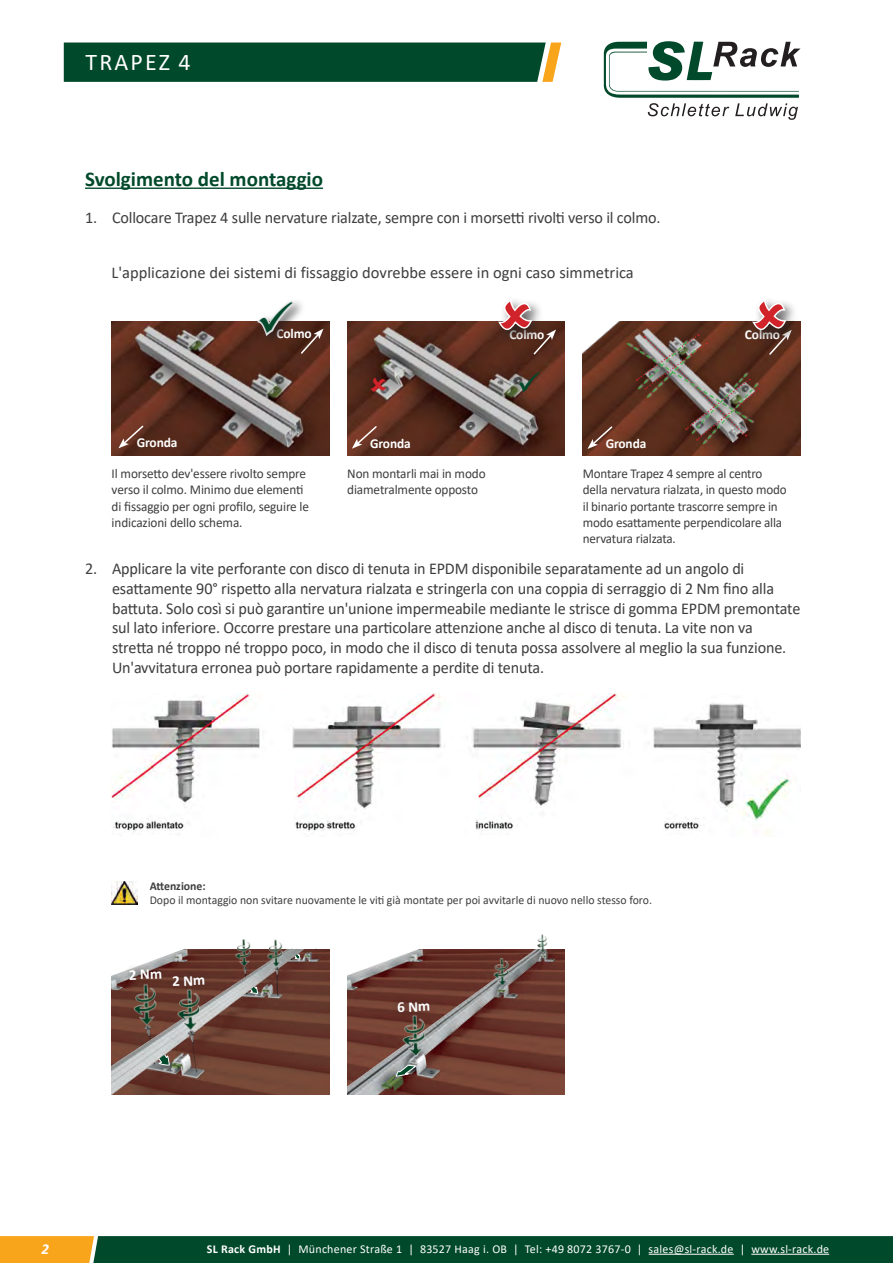
<style>
.page{position:relative;width:893px;height:1263px;background:#fff}
.page>*{position:absolute;margin:0;border:0;box-sizing:border-box;transform-origin:0 0}
.t1{font:24px "Calibri";letter-spacing:.09em;color:#fff}
.t2{font:700 21px "Calibri";color:#00492a}
.t3{font:16.5px/19.8px "Calibri";letter-spacing:-.01em;color:#3e3e3f}
.t4{font:italic 700 15px "Calibri";color:#fff}
.t5{font:700 13.65px "Calibri";letter-spacing:-.01em;color:#fff}
.t6{font:13.5px/16.2px "Calibri";letter-spacing:-.015em;color:#3e3e3f}
.t7{font:12px "Calibri";letter-spacing:.02em;color:#fff}
.t8{font:12px "Calibri";color:#3e3e3f}
.t9{font:700 12px "Calibri";color:#3e3e3f}
.s1{font-weight:700}
</style>
<div class="page">
<svg style="left:0;top:1236px;width:893px;height:27px;background:#1c542a"></svg>
<hr style="left:649px;top:1254px;width:85px;height:1px;background:#fff">
<hr style="left:751px;top:1254px;width:78px;height:1px;background:#fff">
<svg style="left:604px;top:41px;width:196px;height:79px"></svg>
<div style="left:64px;top:43px;width:497px;height:39px;background:#00492a"></div>
<img style="left:112px;top:322px;width:217px;height:134px">
<svg style="left:118px;top:424px;width:27px;height:24px"></svg>
<svg style="left:299px;top:329px;width:24px;height:26px"></svg>
<img style="left:347px;top:322px;width:218px;height:133px">
<svg style="left:352px;top:425px;width:26px;height:24px"></svg>
<img style="left:583px;top:322px;width:217px;height:133px">
<svg style="left:587px;top:425px;width:27px;height:24px"></svg>
<hr style="left:85px;top:188px;width:238px;height:1px;background:#00492a">
<img style="left:112px;top:693px;width:688px;height:143px">
<img style="left:112px;top:881px;width:26px;height:23px">
<img style="left:347px;top:949px;width:214px;height:146px">
<svg style="left:396px;top:1065px;width:20px;height:11px"></svg>
<img style="left:399px;top:1019px;width:30px;height:40px">
<img style="left:492px;top:955px;width:20px;height:33px">
<img style="left:536px;top:934px;width:13px;height:20px">
<img style="left:322px;top:949px;width:7px;height:146px">
<img style="left:112px;top:949px;width:210px;height:146px">
<img style="left:174px;top:993px;width:30px;height:40px">
<img style="left:130px;top:987px;width:31px;height:41px">
<img style="left:265px;top:939px;width:21px;height:30px">
<img style="left:233px;top:939px;width:21px;height:29px">
<div style="left:123px;top:963px;width:46px;height:24px;background:#231f20;opacity:.4"></div>
<div style="left:166px;top:969px;width:46px;height:24px;background:#231f20;opacity:.4"></div>
<div style="left:391px;top:995px;width:46px;height:24px;background:#231f20;opacity:.4"></div>
<div style="left:495px;top:296px;width:50px;height:48px;background:#231f20;opacity:.75"></div>
<div style="left:749px;top:296px;width:51px;height:48px;background:#231f20;opacity:.75"></div>
<div style="left:254px;top:298px;width:52px;height:50px;background:#231f20;opacity:.75"></div>
<svg style="left:501px;top:301px;width:55px;height:55px"></svg>
<svg style="left:624px;top:301px;width:168px;height:153px;background:#775a4d"></svg>
<svg style="left:371px;top:377px;width:15px;height:15px"></svg>
<svg style="left:129px;top:969px;width:32px;height:11px"></svg>
<svg style="left:173px;top:976px;width:32px;height:10px"></svg>
<svg style="left:398px;top:1002px;width:31px;height:10px"></svg>
<svg style="left:260px;top:302px;width:32px;height:31px"></svg>
<svg style="left:519px;top:371px;width:21px;height:21px"></svg>
<h1 class="t1" style="left:86px;top:45px;width:107px">TRAPEZ 4</h1>
<p class="t2" style="left:85px;top:164px;width:240px">Svolgimento del montaggio</p>
<p class="t3" style="left:85px;top:207px;width:577px">1. Collocare Trapez 4 sulle nervature rialzate, sempre con i morsetti rivolti verso il colmo.</p>
<p class="t3" style="left:112px;top:262px;width:524px">L'applicazione dei sistemi di fissaggio dovrebbe essere in ogni caso simmetrica</p>
<p class="t5" style="left:137px;top:433px;width:42px">Gronda</p>
<p class="t5" style="left:277px;top:323px;width:37px">Colmo</p>
<p class="t5" style="left:370px;top:434px;width:42px">Gronda</p>
<p class="t5" style="left:509px;top:324px;width:37px">Colmo</p>
<p class="t5" style="left:606px;top:434px;width:42px">Gronda</p>
<p class="t5" style="left:745px;top:325px;width:37px">Colmo</p>
<p class="t6" style="left:112px;top:465px;width:199px">Il morsetto dev'essere rivolto sempre verso il colmo. Minimo due elementi di fissaggio per ogni profilo, seguire le indicazioni dello schema.</p>
<p class="t6" style="left:347px;top:465px;width:140px">Non montarli mai in modo diametralmente opposto</p>
<p class="t6" style="left:583px;top:465px;width:205px">Montare Trapez 4 sempre al centro della nervatura rialzata, in questo modo il binario portante trascorre sempre in modo esattamente perpendicolare alla nervatura rialzata.</p>
<p class="t3" style="left:112px;top:558px;width:690px;text-indent:-27px">2. Applicare la vite perforante con disco di tenuta in EPDM disponibile separatamente ad un angolo di esattamente 90° rispetto alla nervatura rialzata e stringerla con una coppia di serraggio di 2 Nm fino alla battuta. Solo così si può garantire un'unione impermeabile mediante le strisce di gomma EPDM premontate sul lato inferiore. Occorre prestare una particolare attenzione anche al disco di tenuta. La vite non va<br>stretta né troppo né troppo poco, in modo che il disco di tenuta possa assolvere al meglio la sua funzione.<br>Un'avvitatura erronea può portare rapidamente a perdite di tenuta.</p>
<p class="t9" style="left:150px;top:877px;width:57px">Attenzione:</p>
<p class="t8" style="left:150px;top:892px;width:504px">Dopo il montaggio non svitare nuovamente le viti già montate per poi avvitarle di nuovo nello stesso foro.</p>
<p class="t4" style="left:41px;top:1238px;width:9px">2</p>
<p class="t7" style="left:207px;top:1240px;width:624px"><span class="s1">SL Rack GmbH</span> | Münchener Straße 1 | 83527 Haag i. OB | Tel: +49 8072 3767-0 | sales@sl-rack.de | www.sl-rack.de</p>
</div>
